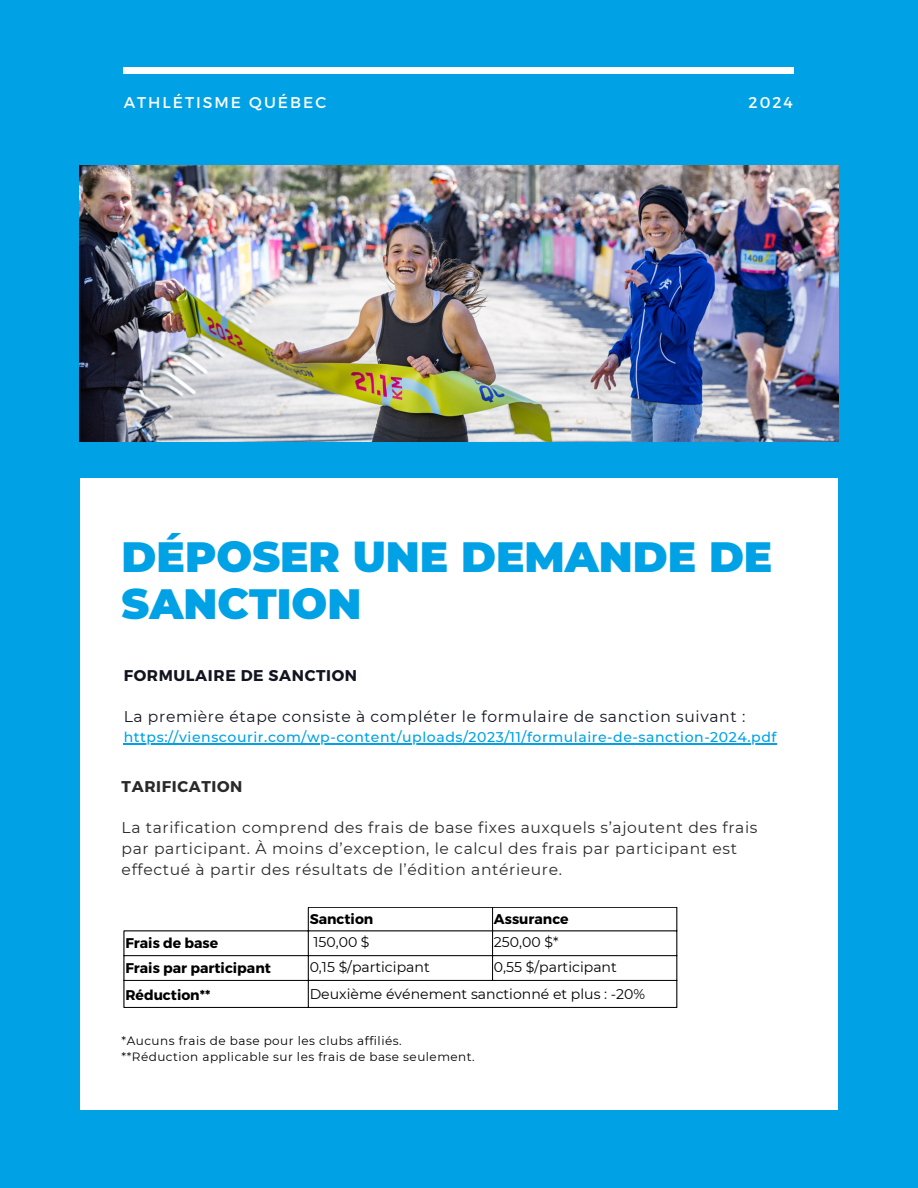
<style>
.page{position:relative;width:918px;height:1188px;background:#00a2e5}
.page>*{position:absolute;margin:0;border:0;box-sizing:border-box;transform-origin:0 0}
.t1{font:900 42.3px/47.2px "Montserrat";color:#00a2e5}
.t2{font:15.6px/21.1px "Montserrat";letter-spacing:.04em;color:#2a2a2a}
.t3{font:15.6px "Montserrat";letter-spacing:.04em;color:#11151f}
.t4{font:15.6px "Montserrat";letter-spacing:.13em;color:#fff}
.t5{font:700 15.6px "Montserrat";letter-spacing:.04em;color:#11151f}
.t6{font:700 15.6px "Montserrat";letter-spacing:.04em;color:#2a2a2a}
.t7{font:14.1px "Montserrat";color:#000}
.t8{font:500 14.1px "Montserrat";letter-spacing:.04em;color:#00a2e5}
.t9{font:700 14.1px "Montserrat";color:#000}
.t10{font:12px "Montserrat";letter-spacing:.04em;color:#000}
</style>
<div class="page">
<div style="left:124px;top:67px;width:670px;height:7px;background:#fff"></div>
<div style="left:80px;top:478px;width:758px;height:632px;background:#fff"></div>
<img style="left:80px;top:165px;width:758px;height:277px">
<hr style="left:124px;top:931px;width:1px;height:76px;background:#000">
<hr style="left:308px;top:908px;width:1px;height:99px;background:#000">
<hr style="left:492px;top:908px;width:1px;height:72px;background:#000">
<hr style="left:677px;top:908px;width:1px;height:99px;background:#000">
<hr style="left:308px;top:907px;width:369px;height:1px;background:#000">
<hr style="left:124px;top:931px;width:553px;height:1px;background:#000">
<hr style="left:124px;top:955px;width:553px;height:1px;background:#000">
<hr style="left:124px;top:980px;width:553px;height:1px;background:#000">
<hr style="left:124px;top:1007px;width:553px;height:1px;background:#000">
<hr style="left:124px;top:743px;width:653px;height:1px;background:#00a2e5">
<p class="t4" style="left:124px;top:92px;width:204px">ATHLÉTISME QUÉBEC</p>
<p class="t4" style="left:749px;top:92px;width:46px">2024</p>
<p class="t1" style="left:122px;top:533px;width:652px">DÉPOSER UNE DEMANDE DE<br>SANCTION</p>
<p class="t5" style="left:124px;top:666px;width:235px">FORMULAIRE DE SANCTION</p>
<p class="t3" style="left:124px;top:707px;width:623px">La première étape consiste à compléter le formulaire de sanction suivant :</p>
<p class="t8" style="left:124px;top:728px;width:654px">https://vienscourir.com/wp-content/uploads/2023/11/formulaire-de-sanction-2024.pdf</p>
<p class="t6" style="left:122px;top:776px;width:122px">TARIFICATION</p>
<p class="t2" style="left:122px;top:817px;width:637px">La tarification comprend des frais de base fixes auxquels s’ajoutent des frais par participant. À moins d’exception, le calcul des frais par participant est effectué à partir des résultats de l’édition antérieure.</p>
<p class="t9" style="left:310px;top:910px;width:65px">Sanction</p>
<p class="t9" style="left:494px;top:910px;width:76px">Assurance</p>
<p class="t9" style="left:125px;top:934px;width:94px">Frais de base</p>
<p class="t7" style="left:313px;top:933px;width:58px">150,00 $</p>
<p class="t7" style="left:494px;top:933px;width:66px">250,00 $*</p>
<p class="t9" style="left:125px;top:959px;width:147px">Frais par participant</p>
<p class="t7" style="left:310px;top:958px;width:122px">0,15 $/participant</p>
<p class="t7" style="left:494px;top:958px;width:124px">0,55 $/participant</p>
<p class="t9" style="left:125px;top:985px;width:87px">Réduction**</p>
<p class="t7" style="left:310px;top:985px;width:337px">Deuxième événement sanctionné et plus : -20%</p>
<p class="t10" style="left:122px;top:1034px;width:282px">*Aucuns frais de base pour les clubs affiliés.</p>
<p class="t10" style="left:122px;top:1050px;width:355px">**Réduction applicable sur les frais de base seulement.</p>
</div>
